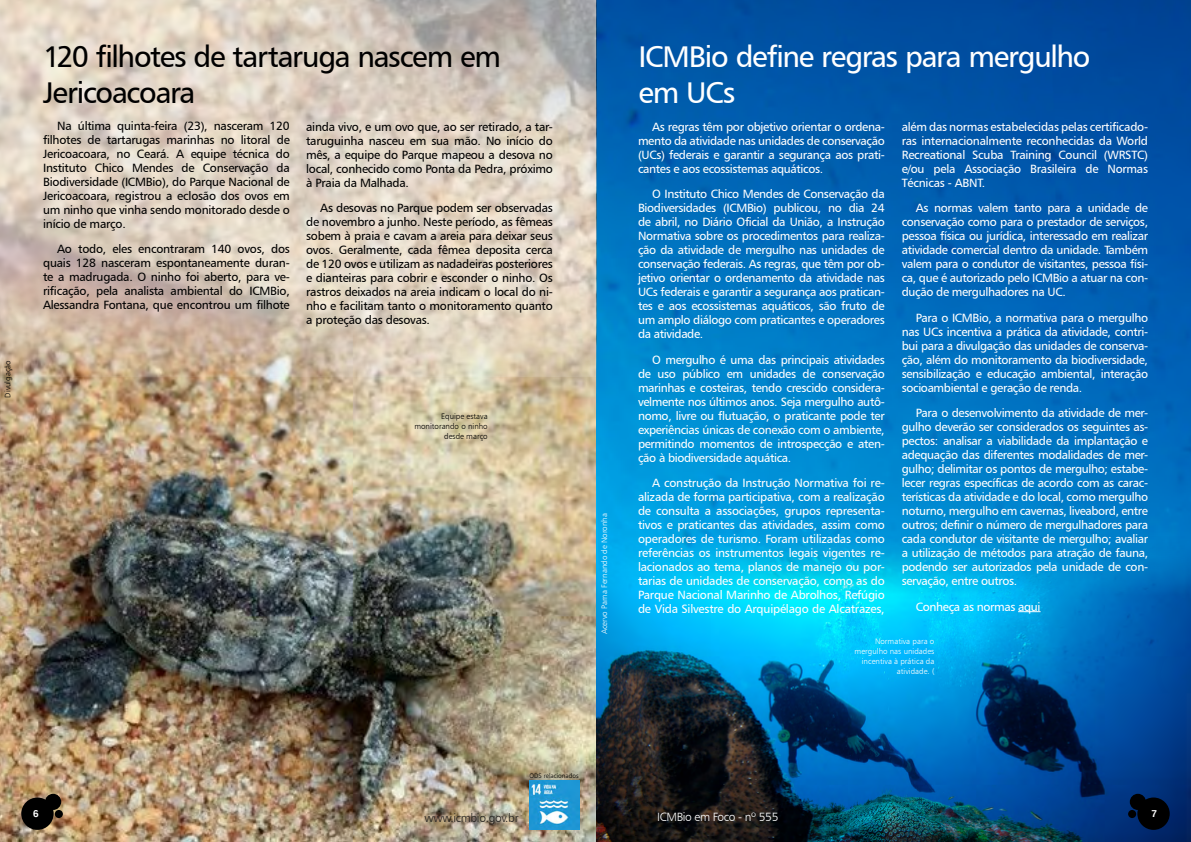
<style>
.page{position:relative;width:1191px;height:842px;background:#fff}
.page>*{position:absolute;margin:0;border:0;box-sizing:border-box;transform-origin:0 0}
.t1{font:30px/36px "Humanist 777 BT Roman B";letter-spacing:-.045em;color:#000}
.t2{font:30px/36px "Humanist 777 BT Roman B";letter-spacing:-.04em;color:#fff}
.t3{font:12px/14px "Humanist 777 BT Roman B";letter-spacing:-.03em;color:#fff;text-align:justify}
.t4{font:12px/14px "Humanist 777 BT Roman B";letter-spacing:-.02em;color:#000;text-align:justify}
.t5{font:12px "Humanist 777 BT Light B";letter-spacing:-.03em;color:#fff}
.t6{font:12px "Humanist 777 BT Light B";letter-spacing:-.03em;color:#24221f}
.t7{font:700 10px "Liberation Sans";color:#fff}
.t8{font:8px/10px "Humanist 777 BT Light B";color:#fff;text-align:right}
.t9{font:8px/10px "Humanist 777 BT Light B";color:#000;text-align:right}
.t10{font:6.6px "Humanist 777 BT Light B";color:#000}
</style>
<div class="page">
<img style="left:596px;top:0;width:595px;height:528px">
<img style="left:595px;top:528px;width:596px;height:314px">
<div style="left:1137px;top:797px;width:32px;height:33px;background:#000;border-radius:50%"></div>
<div style="left:1129px;top:794px;width:17px;height:16px;background:#000;border-radius:50%"></div>
<div style="left:1128px;top:810px;width:8px;height:8px;background:#000;border-radius:50%"></div>
<img style="left:0;top:262px;width:595px;height:580px">
<div style="left:21px;top:797px;width:33px;height:33px;background:#000;border-radius:50%"></div>
<div style="left:45px;top:794px;width:16px;height:16px;background:#000;border-radius:50%"></div>
<div style="left:55px;top:810px;width:8px;height:8px;background:#000;border-radius:50%"></div>
<img style="left:529px;top:780px;width:50px;height:50px">
<svg style="left:1018px;top:611px;width:22px;height:1px"></svg>
<p class="t9" style="left:2px;top:397px;width:39px;rotate:-90deg">Divulgação</p>
<h1 class="t1" style="left:43px;top:38px;width:459px">120 filhotes de tartaruga nascem em<br>Jericoacoara</h1>
<h1 class="t2" style="left:638px;top:38px;width:454px">ICMBio define regras para mergulho em UCs</h1>
<p class="t4" style="left:43px;top:118px;width:248px;text-indent:14px">Na última quinta-feira (23), nasceram 120 filhotes de tartarugas marinhas no litoral de Jericoacoara, no Ceará. A equipe técnica do Instituto Chico Mendes de Conservação da Biodiversidade (ICMBio), do Parque Nacional de Jericoacoara, registrou a eclosão dos ovos em um ninho que vinha sendo monitorado desde o início de março.</p>
<p class="t4" style="left:43px;top:242px;width:248px;text-indent:14px">Ao todo, eles encontraram 140 ovos, dos quais 128 nasceram espontaneamente duran&shy;te a madrugada. O ninho foi aberto, para ve&shy;rificação, pela analista ambiental do ICMBio, Alessandra Fontana, que encontrou um filhote</p>
<p class="t4" style="left:306px;top:120px;width:248px">ainda vivo, e um ovo que, ao ser retirado, a tar&shy;taruguinha nasceu em sua mão. No início do mês, a equipe do Parque mapeou a desova no local, conhecido como Ponta da Pedra, próximo à Praia da Malhada.</p>
<p class="t4" style="left:306px;top:201px;width:248px;text-indent:14px">As desovas no Parque podem ser observadas de novembro a junho. Neste período, as fêmeas sobem à praia e cavam a areia para deixar seus ovos. Geralmente, cada fêmea deposita cerca de 120 ovos e utilizam as nadadeiras posteriores e dianteiras para cobrir e esconder o ninho. Os rastros deixados na areia indicam o local do ni&shy;nho e facilitam tanto o monitoramento quanto a proteção das desovas.</p>
<p class="t9" style="left:414px;top:411px;width:75px">Equipe estava monitorando o ninho desde março</p>
<p class="t8" style="left:599px;top:634px;width:123px;rotate:-90deg">Acervo Parna Fernando de Noronha</p>
<p class="t3" style="left:638px;top:120px;width:248px;text-indent:14px">As regras têm por objetivo orientar o ordena&shy;mento da atividade nas unidades de conservação (UCs) federais e garantir a segurança aos prati&shy;cantes e aos ecossistemas aquáticos.</p>
<p class="t3" style="left:638px;top:187px;width:248px;text-indent:14px">O Instituto Chico Mendes de Conservação da Biodiversidades (ICMBio) publicou, no dia 24 de abril, no Diário Oficial da União, a Instrução Normativa sobre os procedimentos para realiza&shy;ção da atividade de mergulho nas unidades de conservação federais. As regras, que têm por ob&shy;jetivo orientar o ordenamento da atividade nas UCs federais e garantir a segurança aos pratican&shy;tes e aos ecossistemas aquáticos, são fruto de um amplo diálogo com praticantes e operadores da atividade.</p>
<p class="t3" style="left:638px;top:352px;width:248px;text-indent:14px">O mergulho é uma das principais atividades de uso público em unidades de conservação marinhas e costeiras, tendo crescido considera&shy;velmente nos últimos anos. Seja mergulho autô&shy;nomo, livre ou flutuação, o praticante pode ter experiências únicas de conexão com o ambiente, permitindo momentos de introspecção e aten&shy;ção à biodiversidade aquática.</p>
<p class="t3" style="left:638px;top:476px;width:248px;text-indent:14px">A construção da Instrução Normativa foi re&shy;alizada de forma participativa, com a realização de consulta a associações, grupos representa&shy;tivos e praticantes das atividades, assim como operadores de turismo. Foram utilizadas como referências os instrumentos legais vigentes re&shy;lacionados ao tema, planos de manejo ou por&shy;tarias de unidades de conservação, como as do Parque Nacional Marinho de Abrolhos, Refúgio de Vida Silvestre do Arquipélago de Alcatrazes,</p>
<p class="t3" style="left:901px;top:120px;width:248px">além das normas estabelecidas pelas certificado&shy;ras internacionalmente reconhecidas da World Recreational Scuba Training Council (WRSTC) e/ou pela Associação Brasileira de Normas Técnicas - ABNT.</p>
<p class="t3" style="left:901px;top:201px;width:248px;text-indent:14px">As normas valem tanto para a unidade de conservação como para o prestador de serviços, pessoa física ou jurídica, interessado em realizar atividade comercial dentro da unidade. Também valem para o condutor de visitantes, pessoa físi&shy;ca, que é autorizado pelo ICMBio a atuar na con&shy;dução de mergulhadores na UC.</p>
<p class="t3" style="left:901px;top:310px;width:248px;text-indent:14px">Para o ICMBio, a normativa para o mergulho nas UCs incentiva a prática da atividade, contri&shy;bui para a divulgação das unidades de conserva&shy;ção, além do monitoramento da biodiversidade, sensibilização e educação ambiental, interação socioambiental e geração de renda.</p>
<p class="t3" style="left:901px;top:406px;width:248px;text-indent:14px">Para o desenvolvimento da atividade de mer&shy;gulho deverão ser considerados os seguintes as&shy;pectos: analisar a viabilidade da implantação e adequação das diferentes modalidades de mer&shy;gulho; delimitar os pontos de mergulho; estabe&shy;lecer regras específicas de acordo com as carac&shy;terísticas da atividade e do local, como mergulho noturno, mergulho em cavernas, liveabord, entre outros; definir o número de mergulhadores para cada condutor de visitante de mergulho; avaliar a utilização de métodos para atração de fauna, podendo ser autorizados pela unidade de con&shy;servação, entre outros.</p>
<p class="t3" style="left:916px;top:599px;width:126px">Conheça as normas aqui</p>
<p class="t8" style="left:854px;top:636px;width:81px">Normativa para o mergulho nas unidades incentiva à prática da atividade. (</p>
<p class="t10" style="left:529px;top:771px;width:51px">ODS relacionados</p>
<p class="t7" style="left:33px;top:807px;width:7px">6</p>
<p class="t6" style="left:424px;top:810px;width:96px">www.icmbio.gov.br</p>
<p class="t7" style="left:1151px;top:807px;width:7px">7</p>
<p class="t5" style="left:657px;top:810px;width:123px">ICMBio em Foco - nº 555</p>
</div>
